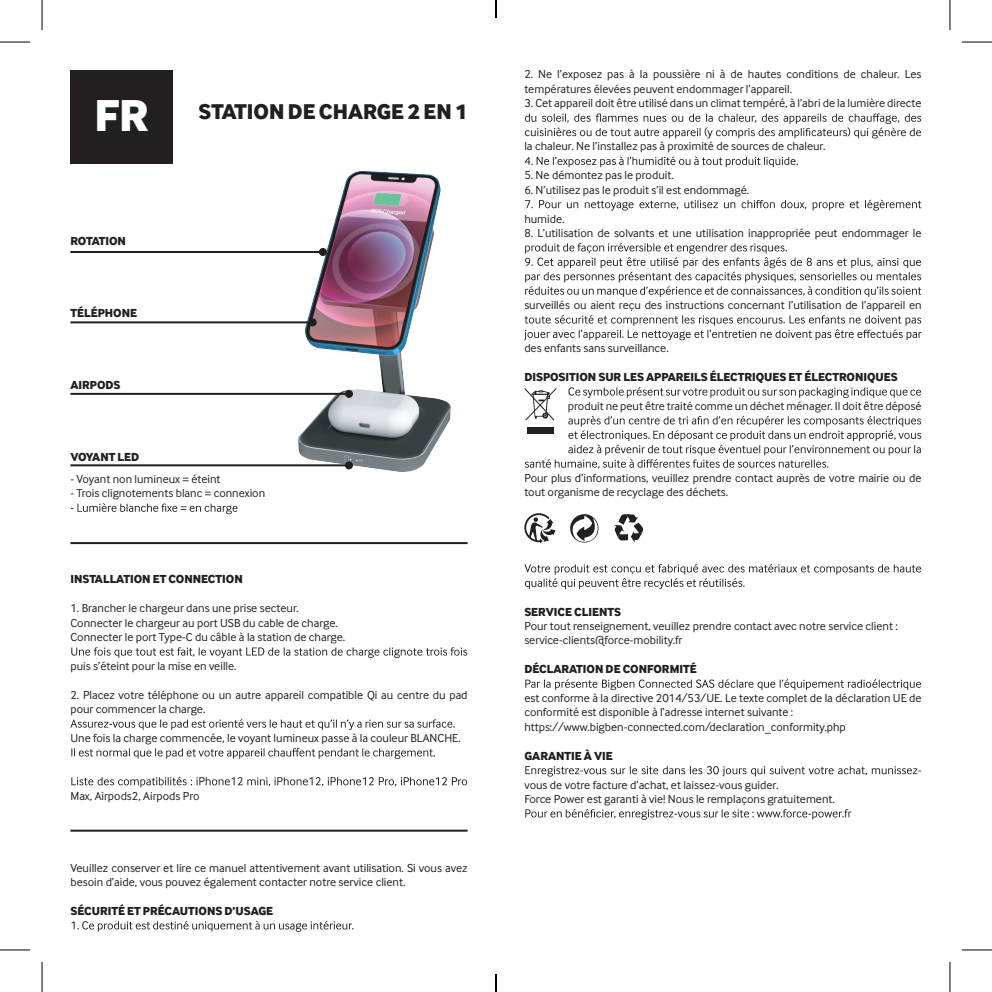
<style>
.page{position:relative;width:992px;height:992px;background:#fff}
.page>*{position:absolute;margin:0;border:0;box-sizing:border-box;transform-origin:0 0}
.t1{font:800 22px "Inter Face";color:#231f20}
.t2{font:12px/14.4px "Inter Face";color:#231f20}
.t3{font:800 12px "Inter Face";color:#231f20}
.s1{font-size:46px;color:#fff}
</style>
<div class="page">
<svg style="left:71px;top:647px;width:396px;height:10px"></svg>
<svg style="left:70px;top:719px;width:384px;height:10px"></svg>
<svg style="left:71px;top:748px;width:363px;height:10px"></svg>
<svg style="left:71px;top:776px;width:396px;height:11px"></svg>
<svg style="left:71px;top:920px;width:282px;height:11px"></svg>
<div style="left:70px;top:70px;width:103px;height:94px;background:#231f20"></div>
<svg style="left:71px;top:503px;width:166px;height:11px"></svg>
<img style="left:276px;top:171px;width:175px;height:301px">
<hr style="left:70px;top:251px;width:253px;height:2px;background:#231f20">
<div style="left:319px;top:248px;width:8px;height:8px;background:#231f20;border-radius:50%"></div>
<hr style="left:70px;top:321px;width:242px;height:2px;background:#231f20">
<div style="left:308px;top:318px;width:8px;height:8px;background:#231f20;border-radius:50%"></div>
<hr style="left:70px;top:393px;width:279px;height:2px;background:#231f20">
<div style="left:345px;top:390px;width:8px;height:8px;background:#231f20;border-radius:50%"></div>
<hr style="left:70px;top:464px;width:279px;height:2px;background:#231f20">
<div style="left:345px;top:461px;width:8px;height:8px;background:#231f20;border-radius:50%"></div>
<svg style="left:524px;top:113px;width:396px;height:25px"></svg>
<svg style="left:524px;top:156px;width:273px;height:11px"></svg>
<svg style="left:524px;top:199px;width:397px;height:11px"></svg>
<svg style="left:525px;top:243px;width:396px;height:54px"></svg>
<svg style="left:524px;top:315px;width:397px;height:25px"></svg>
<svg style="left:524px;top:387px;width:396px;height:81px"></svg>
<svg style="left:570px;top:514px;width:29px;height:29px"></svg>
<svg style="left:614px;top:514px;width:30px;height:28px"></svg>
<svg style="left:524px;top:513px;width:31px;height:30px"></svg>
<svg style="left:524px;top:563px;width:396px;height:26px"></svg>
<svg style="left:525px;top:679px;width:395px;height:10px"></svg>
<svg style="left:525px;top:766px;width:395px;height:10px"></svg>
<svg style="left:525px;top:808px;width:326px;height:11px"></svg>
<hr style="left:70px;top:829px;width:397px;height:2px;background:#231f20">
<hr style="left:70px;top:542px;width:397px;height:2px;background:#231f20">
<hr style="left:0;top:42px;width:30px;height:1px;background:#000">
<hr style="left:961px;top:42px;width:30px;height:1px;background:#000">
<hr style="left:0;top:949px;width:30px;height:1px;background:#000">
<hr style="left:961px;top:949px;width:30px;height:1px;background:#000">
<hr style="left:42px;top:0;width:1px;height:30px;background:#000">
<hr style="left:42px;top:961px;width:1px;height:30px;background:#000">
<hr style="left:949px;top:0;width:1px;height:30px;background:#000">
<hr style="left:949px;top:961px;width:1px;height:30px;background:#000">
<svg style="left:495px;top:0;width:1px;height:18px"></svg>
<svg style="left:495px;top:974px;width:1px;height:17px"></svg>
<h1 class="t1" style="left:94px;top:98px;width:375px"><span class="s1">FR</span> STATIONDECHARGE 2 EN1</h1>
<p class="t3" style="left:70px;top:233px;width:57px">ROTATION</p>
<p class="t3" style="left:70px;top:305px;width:68px">TÉLÉPHONE</p>
<p class="t3" style="left:70px;top:377px;width:52px">AIRPODS</p>
<p class="t3" style="left:70px;top:449px;width:70px">VOYANT LED</p>
<p class="t2" style="left:70px;top:471px;width:151px">- Voyant non lumineux = éteint</p>
<p class="t2" style="left:70px;top:486px;width:196px">- Trois clignotements blanc = connexion</p>
<p class="t3" style="left:70px;top:572px;width:174px">INSTALLATION ET CONNECTION</p>
<p class="t2" style="left:70px;top:600px;width:276px">1. Brancher le chargeur dans une prise secteur.<br>Connecter le chargeur au port USB du cable de charge.<br>Connecter le port Type-C du câble à la station de charge.</p>
<p class="t2" style="left:70px;top:658px;width:168px">puis s’éteint pour la mise en veille.</p>
<p class="t2" style="left:70px;top:687px;width:398px">2. Placez votre téléphone ou un autre appareil compatible Qi au centre du pad pour commencer la charge.</p>
<p class="t2" style="left:70px;top:730px;width:392px">Une fois la charge commencée, le voyant lumineux passe à la couleur BLANCHE.</p>
<p class="t2" style="left:70px;top:788px;width:131px">Max, Airpods2, Airpods Pro</p>
<p class="t2" style="left:70px;top:860px;width:398px">Veuillez conserver et lire ce manuel attentivement avant utilisation. Si vous avez besoin d’aide, vous pouvez également contacter notre service client.</p>
<p class="t3" style="left:70px;top:903px;width:204px">SÉCURITÉ ET PRÉCAUTIONS D’USAGE</p>
<p class="t2" style="left:524px;top:67px;width:398px">2. Ne l’exposez pas à la poussière ni à de hautes conditions de chaleur. Les températures élevées peuvent endommager l’appareil.</p>
<p class="t2" style="left:524px;top:96px;width:398px">3. Cet appareil doit être utilisé dans un climat tempéré, à l’abri de la lumière directe</p>
<p class="t2" style="left:524px;top:139px;width:302px">la chaleur. Ne l’installez pas à proximité de sources de chaleur.</p>
<p class="t2" style="left:524px;top:168px;width:151px">5. Ne démontez pas le produit.</p>
<p class="t2" style="left:524px;top:182px;width:226px">6. N’utilisez pas le produit s’il est endommagé.</p>
<p class="t2" style="left:524px;top:211px;width:42px">humide.</p>
<p class="t2" style="left:524px;top:225px;width:398px">8. L’utilisation de solvants et une utilisation inappropriée peut endommager le</p>
<p class="t2" style="left:524px;top:297px;width:398px">surveillés ou aient reçu des instructions concernant l’utilisation de l’appareil en</p>
<p class="t2" style="left:524px;top:341px;width:146px">des enfants sans surveillance.</p>
<p class="t3" style="left:524px;top:369px;width:375px">DISPOSITION SUR LES APPAREILS ÉLECTRIQUES ET ÉLECTRONIQUES</p>
<p class="t2" style="left:567px;top:398px;width:355px">produit ne peut être traité comme un déchet ménager. Il doit être déposé</p>
<p class="t2" style="left:524px;top:470px;width:398px">Pour plus d’informations, veuillez prendre contact auprès de votre mairie ou de tout organisme de recyclage des déchets.</p>
<p class="t3" style="left:524px;top:604px;width:98px">SERVICE CLIENTS</p>
<p class="t2" style="left:524px;top:618px;width:375px">Pour tout renseignement, veuillez prendre contact avec notre service client : service-clients@force-mobility.fr</p>
<p class="t3" style="left:524px;top:661px;width:174px">DÉCLARATION DE CONFORMITÉ</p>
<p class="t2" style="left:524px;top:690px;width:398px">est conforme à la directive 2014/53/UE. Le texte complet de la déclaration UE de conformité est disponible à l’adresse internet suivante : https://www.bigben-connected.com/declaration_conformity.php</p>
<p class="t3" style="left:524px;top:748px;width:90px">GARANTIE À VIE</p>
<p class="t2" style="left:524px;top:777px;width:312px">vous de votre facture d’achat, et laissez-vous guider.<br>Force Power est garanti à vie! Nous le remplaçons gratuitement.</p>
</div>
